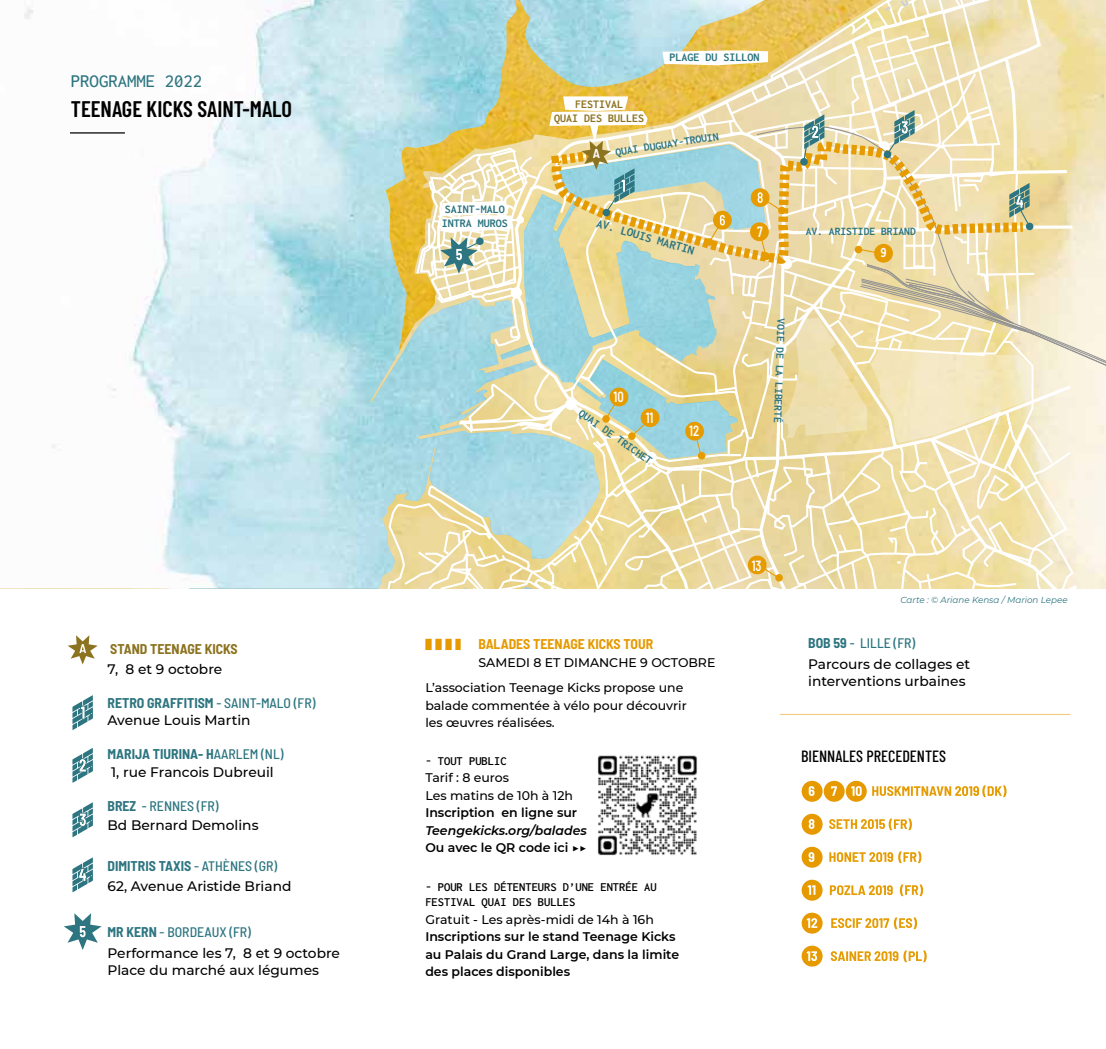
<style>
.page{position:relative;width:1106px;height:1049px;background:#fff}
.page>*{position:absolute;margin:0;border:0;box-sizing:border-box;transform-origin:0 0}
.t1{font:600 22.5px "Barlow Condensed";color:#000}
.t2{font:500 18.75px "Inconsolata";color:#2d7580}
.t3{font:500 16.25px "Barlow Condensed";color:#000}
.t4{font:600 semi-condensed 14.75px "Barlow";color:#fdfdfd;scale:.85 1}
.t5{font:800 14.75px "Inconsolata";color:#fdfdfd;scale:.85 1}
.t6{font:500 13.75px/16.9px "Montserrat";color:#000}
.t7{font:700 semi-condensed 13.75px "Barlow";color:#2d7580}
.t8{font:500 semi-condensed 13.75px "Barlow";color:#2d7580}
.t9{font:700 semi-condensed 13.75px "Barlow";color:#e69a00}
.t10{font:700 semi-condensed 13.75px "Barlow";color:#8c731f}
.t11{font:700 12.62px "Inconsolata";color:#2d7580}
.t12{font:700 12.62px "Barlow";color:#fdfdfd;scale:.85 1}
.t13{font:500 12.5px/17.5px "Montserrat";color:#000}
.t14{font:600 12.5px/17.5px "Montserrat";color:#000}
.t15{font:600 12.5px/15px "Inconsolata";color:#000}
.t16{font:italic 600 12.5px/17.5px "Montserrat";color:#000}
.t17{font:700 12px/14.4px "Inconsolata";color:#2d7580}
.t18{font:700 12px/14.4px "Inconsolata";color:#8c7320;text-align:center}
.t19{font:700 11.62px "Inconsolata";color:#2d7580}
.t20{font:italic 8.75px "Montserrat";color:#2d7580}
.s1{font-weight:500}
.s2{font-weight:700}
.s3{font-style:normal}
.s4{font-weight:500;font-style:normal}
</style>
<div class="page">
<hr style="left:780px;top:714px;width:290px;height:1px;background:#f1c870">
<img style="left:24px;top:0;width:358px;height:588px">
<svg style="left:382px;top:0;width:724px;height:588px;background:#dddbb6"></svg>
<svg style="left:72px;top:695px;width:21px;height:35px"></svg>
<svg style="left:72px;top:748px;width:21px;height:35px"></svg>
<svg style="left:72px;top:802px;width:21px;height:35px"></svg>
<svg style="left:72px;top:857px;width:21px;height:35px"></svg>
<svg style="left:64px;top:913px;width:38px;height:37px"></svg>
<svg style="left:68px;top:635px;width:30px;height:29px"></svg>
<svg style="left:425px;top:639px;width:35px;height:11px"></svg>
<div style="left:801px;top:781px;width:21px;height:21px;background:#e69a00;border-radius:50%"></div>
<div style="left:801px;top:814px;width:21px;height:21px;background:#e69a00;border-radius:50%"></div>
<div style="left:801px;top:847px;width:21px;height:21px;background:#e69a00;border-radius:50%"></div>
<div style="left:801px;top:880px;width:21px;height:21px;background:#e69a00;border-radius:50%"></div>
<div style="left:801px;top:913px;width:21px;height:20px;background:#e69a00;border-radius:50%"></div>
<div style="left:801px;top:945px;width:21px;height:21px;background:#e69a00;border-radius:50%"></div>
<hr style="left:70px;top:132px;width:55px;height:2px;background:#000">
<div style="left:823px;top:781px;width:21px;height:21px;background:#e69a00;border-radius:50%"></div>
<div style="left:845px;top:781px;width:21px;height:21px;background:#e69a00;border-radius:50%"></div>
<svg style="left:806px;top:951px;width:11px;height:10px"></svg>
<svg style="left:806px;top:918px;width:11px;height:10px"></svg>
<svg style="left:807px;top:885px;width:8px;height:10px"></svg>
<svg style="left:808px;top:852px;width:6px;height:10px"></svg>
<svg style="left:808px;top:819px;width:6px;height:10px"></svg>
<svg style="left:831px;top:786px;width:30px;height:10px"></svg>
<svg style="left:808px;top:786px;width:6px;height:10px"></svg>
<svg style="left:830px;top:950px;width:96px;height:12px"></svg>
<svg style="left:831px;top:917px;width:86px;height:12px"></svg>
<svg style="left:899px;top:884px;width:24px;height:12px"></svg>
<svg style="left:829px;top:851px;width:92px;height:12px"></svg>
<svg style="left:872px;top:785px;width:134px;height:12px"></svg>
<svg style="left:829px;top:818px;width:83px;height:12px"></svg>
<img style="left:597px;top:755px;width:101px;height:101px">
<svg style="left:829px;top:885px;width:63px;height:10px"></svg>
<h2 class="t2" style="left:71px;top:68px;width:133px">PROGRAMME 2022</h2>
<h1 class="t1" style="left:71px;top:93px;width:223px">TEENAGE KICKS SAINT-MALO</h1>
<p class="t10" style="left:110px;top:639px;width:129px">STAND TEENAGE KICKS</p>
<p class="t6" style="left:107px;top:660px;width:116px">7, 8 et 9 octobre</p>
<p class="t7" style="left:107px;top:693px;width:209px">RETRO GRAFFITISM <span class="s1">- SAINT-MALO (FR)</span></p>
<p class="t6" style="left:107px;top:711px;width:144px">Avenue Louis Martin</p>
<p class="t7" style="left:107px;top:744px;width:177px">MARIJA TIURINA- H<span class="s1">AARLEM (NL)</span></p>
<p class="t6" style="left:111px;top:763px;width:164px">1, rue Francois Dubreuil</p>
<p class="t8" style="left:107px;top:796px;width:112px"><span class="s2">BREZ</span> - RENNES (FR)</p>
<p class="t6" style="left:107px;top:816px;width:152px">Bd Bernard Demolins</p>
<p class="t7" style="left:107px;top:855px;width:171px">DIMITRIS TAXIS <span class="s1">- ATHÈNES (GR)</span></p>
<p class="t6" style="left:107px;top:877px;width:185px">62, Avenue Aristide Briand</p>
<p class="t8" style="left:107px;top:922px;width:145px"><span class="s2">MR KERN</span> - BORDEAUX (FR)</p>
<p class="t6" style="left:107px;top:944px;width:234px">Performance les 7, 8 et 9 octobre<br>Place du marché aux légumes</p>
<p class="t18" style="left:554px;top:97px;width:91px">FESTIVAL<br>QUAI DES BULLES</p>
<p class="t17" style="left:669px;top:50px;width:91px">PLAGE DU SILLON</p>
<p class="t17" style="left:442px;top:202px;width:67px">SAINT-MALO<br>INTRA MUROS</p>
<p class="t12" style="left:592px;top:145px;width:10px">A</p>
<p class="t19" style="left:614px;top:145px;width:106px;rotate:-9deg">QUAI DUGUAY-TROUIN</p>
<p class="t11" style="left:599px;top:215px;width:103px;rotate:16deg">AV. LOUIS MARTIN</p>
<p class="t19" style="left:805px;top:223px;width:112px">AV. ARISTIDE BRIAND</p>
<p class="t4" style="left:757px;top:221px;width:8px">7</p>
<p class="t5" style="left:880px;top:243px;width:9px">9</p>
<p class="t4" style="left:613px;top:386px;width:14px">10</p>
<p class="t19" style="left:584px;top:405px;width:88px;rotate:35deg">QUAI DE TRICHET</p>
<p class="t4" style="left:645px;top:407px;width:11px">11</p>
<p class="t4" style="left:689px;top:420px;width:13px">12</p>
<p class="t19" style="left:789px;top:319px;width:106px;rotate:92deg">VOIE DE LA LIBERTÉ</p>
<p class="t4" style="left:751px;top:555px;width:13px">13</p>
<p class="t20" style="left:900px;top:594px;width:169px">Carte : © Ariane Kensa / Marion Lepee</p>
<p class="t9" style="left:478px;top:634px;width:176px">BALADES TEENAGE KICKS TOUR</p>
<p class="t13" style="left:478px;top:653px;width:238px">SAMEDI 8 ET DIMANCHE 9 OCTOBRE</p>
<p class="t13" style="left:425px;top:678px;width:263px">L’association Teenage Kicks propose une balade commentée à vélo pour découvrir les œuvres réalisées.</p>
<p class="t15" style="left:425px;top:753px;width:83px">- TOUT PUBLIC</p>
<p class="t13" style="left:425px;top:768px;width:149px">Tarif : 8 euros<br>Les matins de 10h à 12h</p>
<p class="t14" style="left:425px;top:803px;width:153px">Inscription en ligne sur</p>
<p class="t16" style="left:425px;top:821px;width:163px">Teengekicks.org/balades<br><span class="s3">Ou avec le QR cod</span>e <span class="s3">ici</span> <span class="s4">▶▶</span></p>
<p class="t15" style="left:425px;top:880px;width:233px">- POUR LES DÉTENTEURS D’UNE ENTRÉE AU<br>FESTIVAL QUAI DES BULLES</p>
<p class="t13" style="left:425px;top:910px;width:230px">Gratuit - Les après-midi de 14h à 16h</p>
<p class="t14" style="left:425px;top:928px;width:255px">Inscriptions sur le stand Teenage Kicks au Palais du Grand Large, dans la limite des places disponibles</p>
<p class="t8" style="left:808px;top:633px;width:108px"><span class="s2">BOB 59</span> - LILLE (FR)</p>
<p class="t6" style="left:808px;top:655px;width:163px">Parcours de collages et interventions urbaines</p>
<p class="t3" style="left:801px;top:744px;width:147px">BIENNALES PRECEDENTES</p>
</div>
